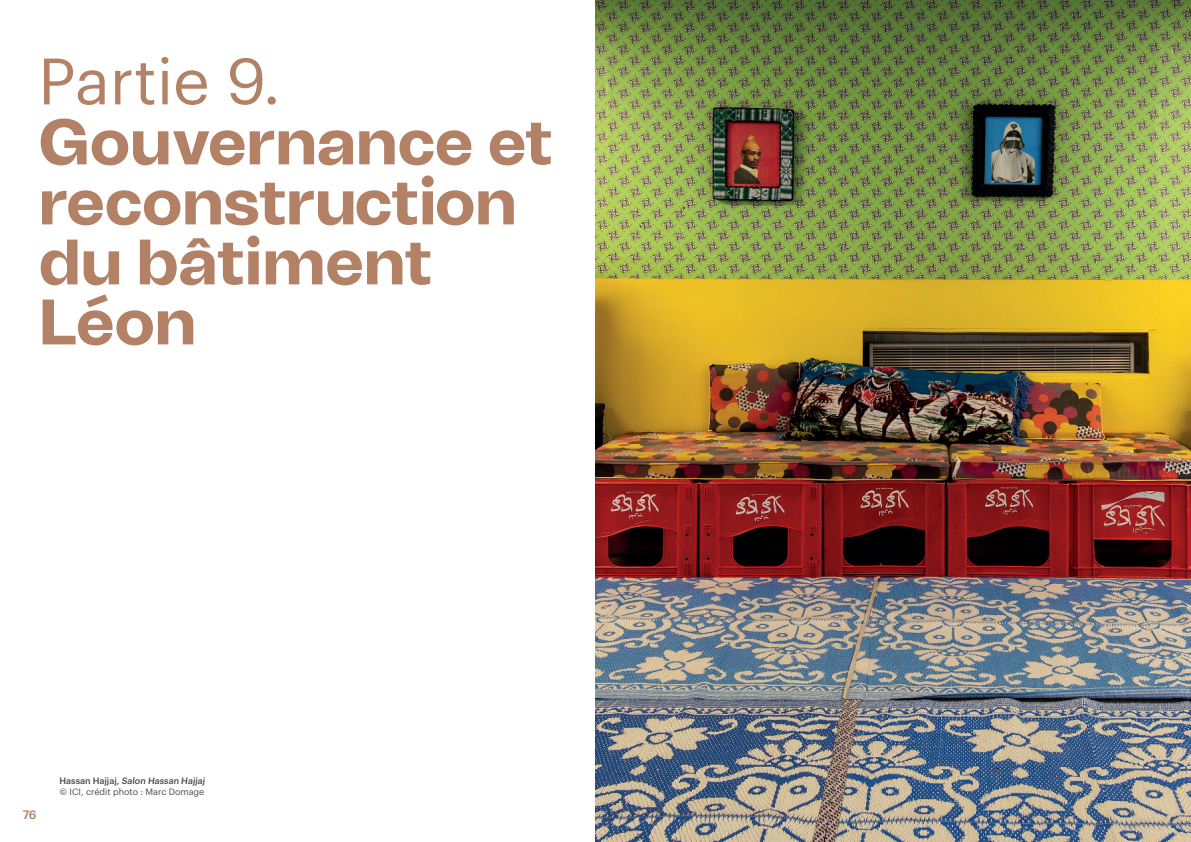
<style>
.page{position:relative;width:1191px;height:842px;background:#fff}
.page>*{position:absolute;margin:0;border:0;box-sizing:border-box;transform-origin:0 0}
.t1{font:800 64px/60px "Tomato Grotesk";letter-spacing:-.02em;color:#b28166}
.t2{font:64px "Graphik";color:#b28166}
.t3{font:500 12px "Graphik";color:#b28166}
.t4{font:500 9px "Graphik";color:#494a4b}
.t5{font:9px "Graphik";color:#494a4b}
</style>
<div class="page">
<img style="left:595px;top:0;width:596px;height:842px">
<p class="t2" style="left:38px;top:33px;width:244px">Partie 9.</p>
<p class="t1" style="left:38px;top:109px;width:516px">Gouvernance et reconstruction du bâtiment<br>Léon</p>
<p class="t3" style="left:23px;top:806px;width:15px">76</p>
<p class="t4" style="left:60px;top:774px;width:147px">Hassan Hajjaj, Salon Hassan Hajjaj</p>
<p class="t5" style="left:60px;top:785px;width:146px">© ICI, crédit photo : Marc Domage</p>
</div>
